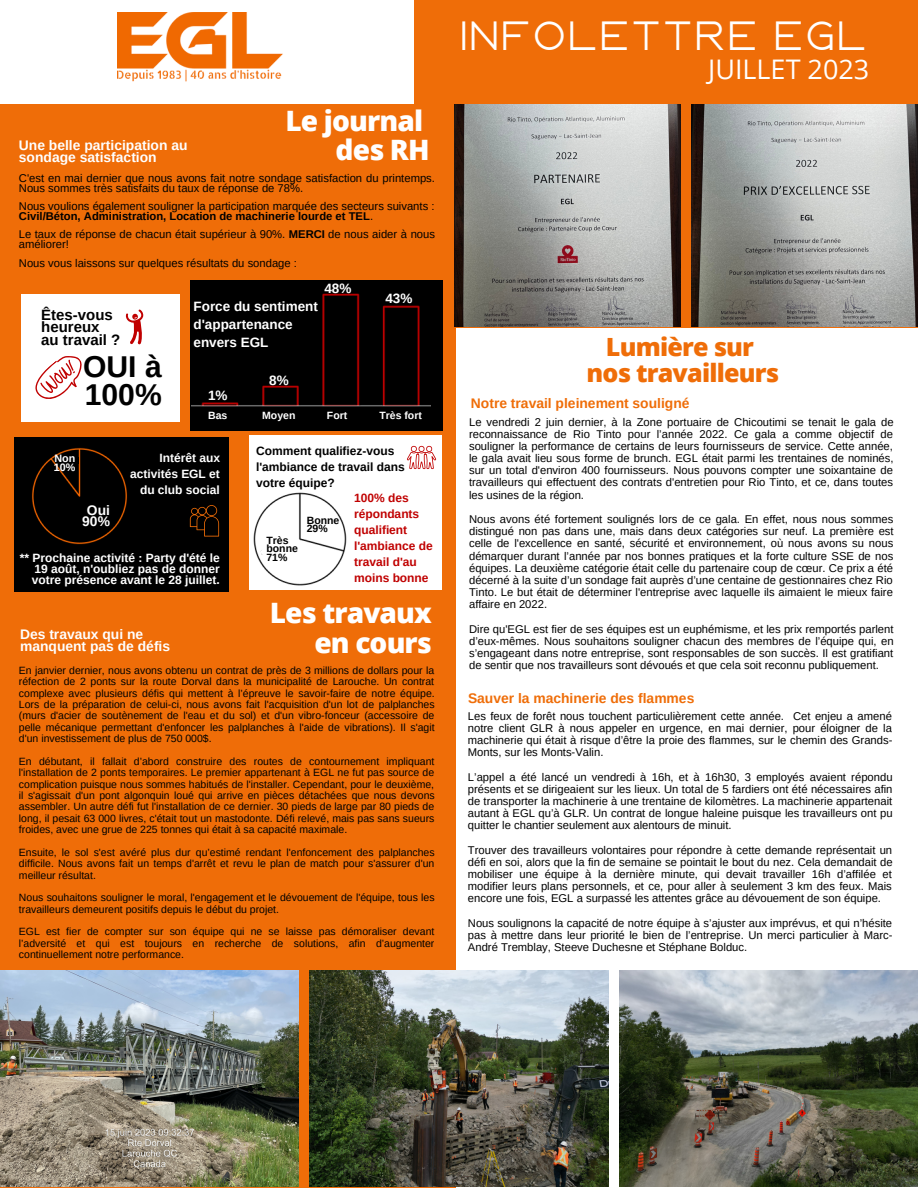
<style>
.page{position:relative;width:918px;height:1188px;background:#fff}
.page>*{position:absolute;margin:0;border:0;box-sizing:border-box;transform-origin:0 0}
.t1{font:800 40.8px "Ablation";color:#fff}
.t2{font:700 30.15px/28.2px "Arimo";color:#000}
.t3{font:800 28.05px "Open Sans";letter-spacing:-.03em;color:#fff}
.t4{font:27px "Open Sans";color:#fff}
.t5{font:800 25.05px "Open Sans";letter-spacing:-.03em;color:#ef6d08}
.t6{font:700 15px/12.3px "Arimo";color:#000}
.t7{font:700 13.8px/11.2px "Arimo";color:#fff}
.t8{font:700 13.8px "Arimo";color:#ef6d08}
.t9{font:700 13.5px "Arimo";color:#fff}
.t10{font:700 12px/16px "Arimo";color:#fff;text-align:right}
.t11{font:700 12px/16px "Arimo";color:#c00000}
.t12{font:700 12px/16px "Arimo";color:#000}
.t13{font:11.25px/12.1px "Arimo";color:#000;text-align:justify}
.t14{font:700 10.8px "Arimo";color:#fff}
.t15{font:10.5px/11.4px "Arimo";color:#000;text-align:justify}
.t16{font:700 10.5px "Arimo";color:#fff}
.t17{font:700 10.5px/8.7px "Arimo";color:#000}
.s1{font-weight:700}
</style>
<div class="page">
<div style="left:0;top:250px;width:456px;height:938px;background:#ef6d08"></div>
<div style="left:0;top:105px;width:918px;height:223px;background:#ef6d08"></div>
<div style="left:414px;top:0;width:504px;height:137px;background:#ef6d08"></div>
<img style="left:0;top:970px;width:298px;height:216px">
<img style="left:309px;top:970px;width:300px;height:216px">
<img style="left:620px;top:970px;width:298px;height:216px">
<img style="left:454px;top:104px;width:227px;height:223px">
<img style="left:692px;top:104px;width:226px;height:223px">
<img style="left:117px;top:13px;width:166px;height:69px">
<div style="left:190px;top:280px;width:252px;height:151px;background:#000"></div>
<img style="left:191px;top:293px;width:240px;height:114px">
<div style="left:384px;top:284px;width:37px;height:20px;background:#000"></div>
<div style="left:262px;top:363px;width:37px;height:20px;background:#000"></div>
<div style="left:204px;top:381px;width:38px;height:20px;background:#000"></div>
<div style="left:22px;top:294px;width:158px;height:127px;background:#fff"></div>
<svg style="left:126px;top:309px;width:18px;height:35px"></svg>
<svg style="left:35px;top:356px;width:47px;height:43px"></svg>
<div style="left:249px;top:436px;width:193px;height:154px;background:#fff"></div>
<img style="left:253px;top:492px;width:94px;height:94px">
<svg style="left:407px;top:446px;width:29px;height:23px"></svg>
<svg style="left:317px;top:512px;width:19px;height:22px"></svg>
<svg style="left:260px;top:537px;width:37px;height:37px"></svg>
<div style="left:14px;top:437px;width:215px;height:154px;background:#000"></div>
<img style="left:32px;top:447px;width:96px;height:98px">
<svg style="left:190px;top:505px;width:29px;height:32px"></svg>
<div style="left:73px;top:514px;width:37px;height:13px;background:#000"></div>
<div style="left:56px;top:457px;width:23px;height:7px;background:#000"></div>
<p class="t3" style="left:286px;top:101px;width:139px">Le journal</p>
<p class="t7" style="left:19px;top:140px;width:170px">Une belle participation au sondage satisfaction</p>
<p class="t3" style="left:336px;top:130px;width:95px">des RH</p>
<p class="t13" style="left:19px;top:174px;width:418px;line-height:9.3px">C'est en mai dernier que nous avons fait notre sondage satisfaction du printemps.<br>Nous sommes très satisfaits du taux de réponse de 78%.</p>
<p class="t13" style="left:19px;top:202px;width:417px;line-height:9.3px">Nous voulions également souligner la participation marquée des secteurs suivants :<br><span class="s1">Civil/Béton, Administration, Location de machinerie lourde et TEL</span>.</p>
<p class="t13" style="left:19px;top:230px;width:418px;line-height:9.3px">Le taux de réponse de chacun était supérieur à 90%. <span class="s1">MERCI</span> de nous aider à nous améliorer!</p>
<p class="t13" style="left:19px;top:257px;width:280px">Nous vous laissons sur quelques résultats du sondage :</p>
<p class="t6" style="left:41px;top:309px;width:73px">Êtes-vous heureux</p>
<p class="t6" style="left:41px;top:333px;width:81px">au travail ?</p>
<p class="t2" style="left:83px;top:353px;width:80px">OUI à<br>100%</p>
<p class="t9" style="left:324px;top:281px;width:29px">48%</p>
<p class="t9" style="left:194px;top:299px;width:126px">Force du sentiment</p>
<p class="t9" style="left:194px;top:317px;width:101px">d'appartenance</p>
<p class="t9" style="left:194px;top:335px;width:76px">envers EGL</p>
<p class="t9" style="left:208px;top:388px;width:21px">1%</p>
<p class="t9" style="left:269px;top:373px;width:21px">8%</p>
<p class="t9" style="left:385px;top:291px;width:29px">43%</p>
<p class="t16" style="left:208px;top:410px;width:21px">Bas</p>
<p class="t16" style="left:262px;top:410px;width:35px">Moyen</p>
<p class="t16" style="left:327px;top:410px;width:22px">Fort</p>
<p class="t16" style="left:379px;top:410px;width:44px">Très fort</p>
<p class="t14" style="left:55px;top:452px;width:22px">Non</p>
<p class="t14" style="left:54px;top:461px;width:23px">10%</p>
<p class="t7" style="left:87px;top:505px;width:25px">Oui</p>
<p class="t7" style="left:82px;top:516px;width:29px">90%</p>
<p class="t10" style="left:130px;top:450px;width:91px">Intérêt aux activités EGL et du club social</p>
<p class="t10" style="left:32px;top:552px;width:189px;line-height:10.9px;text-align:justify;text-indent:-12px">** Prochaine activité : Party d'été le 19 août, n'oubliez pas de donner votre présence avant le 28 juillet.</p>
<p class="t7" style="left:20px;top:629px;width:152px">Des travaux qui ne manquent pas de défis</p>
<p class="t12" style="left:256px;top:442px;width:150px">Comment qualifiez-vous l'ambiance de travail dans votre équipe?</p>
<p class="t11" style="left:354px;top:490px;width:80px">100% des répondants qualifient l'ambiance de travail d'au moins bonne</p>
<p class="t17" style="left:307px;top:516px;width:34px">Bonne</p>
<p class="t17" style="left:307px;top:524px;width:23px">29%</p>
<p class="t17" style="left:266px;top:536px;width:33px">Très bonne</p>
<p class="t17" style="left:266px;top:553px;width:23px">71%</p>
<p class="t3" style="left:270px;top:593px;width:164px">Les travaux</p>
<p class="t3" style="left:314px;top:623px;width:119px">en cours</p>
<p class="t15" style="left:19px;top:664px;width:417px">En janvier dernier, nous avons obtenu un contrat de près de 3 millions de dollars pour la réfection de 2 ponts sur la route Dorval dans la municipalité de Larouche. Un contrat complexe avec plusieurs défis qui mettent à l’épreuve le savoir-faire de notre équipe.<br>Lors de la préparation de celui-ci, nous avons fait l'acquisition d'un lot de palplanches (murs d'acier de soutènement de l'eau et du sol) et d'un vibro-fonceur (accessoire de pelle mécanique permettant d'enfoncer les palplanches à l'aide de vibrations). Il s'agit d'un investissement de plus de 750 000$.</p>
<p class="t15" style="left:19px;top:755px;width:417px">En débutant, il fallait d’abord construire des routes de contournement impliquant l'installation de 2 ponts temporaires. Le premier appartenant à EGL ne fut pas source de complication puisque nous sommes habitués de l'installer. Cependant, pour le deuxième, il s'agissait d'un pont algonquin loué qui arrive en pièces détachées que nous devons assembler. Un autre défi fut l'installation de ce dernier. 30 pieds de large par 80 pieds de long, il pesait 63 000 livres, c'était tout un mastodonte. Défi relevé, mais pas sans sueurs froides, avec une grue de 225 tonnes qui était à sa capacité maximale.</p>
<p class="t15" style="left:19px;top:846px;width:417px">Ensuite, le sol s'est avéré plus dur qu’estimé rendant l'enfoncement des palplanches difficile. Nous avons fait un temps d'arrêt et revu le plan de match pour s'assurer d'un meilleur résultat.</p>
<p class="t15" style="left:19px;top:892px;width:417px">Nous souhaitons souligner le moral, l'engagement et le dévouement de l'équipe, tous les travailleurs demeurent positifs depuis le début du projet.</p>
<p class="t15" style="left:19px;top:926px;width:417px">EGL est fier de compter sur son équipe qui ne se laisse pas démoraliser devant l’adversité et qui est toujours en recherche de solutions, afin d’augmenter continuellement notre performance.</p>
<p class="t1" style="left:459px;top:18px;width:410px">INFOLETTRE EGL</p>
<p class="t4" style="left:708px;top:50px;width:163px">JUILLET 2023</p>
<p class="t5" style="left:606px;top:329px;width:150px">Lumière sur</p>
<p class="t5" style="left:586px;top:355px;width:194px">nos travailleurs</p>
<p class="t8" style="left:471px;top:395px;width:220px">Notre travail pleinement souligné</p>
<p class="t13" style="left:469px;top:416px;width:426px">Le vendredi 2 juin dernier, à la Zone portuaire de Chicoutimi se tenait le gala de reconnaissance de Rio Tinto pour l’année 2022. Ce gala a comme objectif de souligner la performance de certains de leurs fournisseurs de service. Cette année, le gala avait lieu sous forme de brunch. EGL était parmi les trentaines de nominés, sur un total d'environ 400 fournisseurs. Nous pouvons compter une soixantaine de travailleurs qui effectuent des contrats d'entretien pour Rio Tinto, et ce, dans toutes les usines de la région.</p>
<p class="t13" style="left:469px;top:513px;width:426px">Nous avons été fortement soulignés lors de ce gala. En effet, nous nous sommes distingué non pas dans une, mais dans deux catégories sur neuf. La première est celle de l'excellence en santé, sécurité et environnement, où nous avons su nous démarquer durant l’année par nos bonnes pratiques et la forte culture SSE de nos équipes. La deuxième catégorie était celle du partenaire coup de cœur. Ce prix a été décerné à la suite d’un sondage fait auprès d’une centaine de gestionnaires chez Rio Tinto. Le but était de déterminer l'entreprise avec laquelle ils aimaient le mieux faire affaire en 2022.</p>
<p class="t13" style="left:469px;top:623px;width:426px">Dire qu'EGL est fier de ses équipes est un euphémisme, et les prix remportés parlent d’eux-mêmes. Nous souhaitons souligner chacun des membres de l’équipe qui, en s’engageant dans notre entreprise, sont responsables de son succès. Il est gratifiant de sentir que nos travailleurs sont dévoués et que cela soit reconnu publiquement.</p>
<p class="t8" style="left:468px;top:691px;width:228px">Sauver la machinerie des flammes</p>
<p class="t13" style="left:468px;top:710px;width:426px">Les feux de forêt nous touchent particulièrement cette année. Cet enjeu a amené notre client GLR à nous appeler en urgence, en mai dernier, pour éloigner de la machinerie qui était à risque d’être la proie des flammes, sur le chemin des Grands-Monts, sur les Monts-Valin.</p>
<p class="t13" style="left:468px;top:771px;width:426px">L’appel a été lancé un vendredi à 16h, et à 16h30, 3 employés avaient répondu présents et se dirigeaient sur les lieux. Un total de 5 fardiers ont été nécessaires afin de transporter la machinerie à une trentaine de kilomètres. La machinerie appartenait autant à EGL qu’à GLR. Un contrat de longue haleine puisque les travailleurs ont pu quitter le chantier seulement aux alentours de minuit.</p>
<p class="t13" style="left:468px;top:844px;width:426px">Trouver des travailleurs volontaires pour répondre à cette demande représentait un défi en soi, alors que la fin de semaine se pointait le bout du nez. Cela demandait de mobiliser une équipe à la dernière minute, qui devait travailler 16h d’affilée et modifier leurs plans personnels, et ce, pour aller à seulement 3 km des feux. Mais encore une fois, EGL a surpassé les attentes grâce au dévouement de son équipe.</p>
<p class="t13" style="left:468px;top:917px;width:426px">Nous soulignons la capacité de notre équipe à s’ajuster aux imprévus, et qui n’hésite pas à mettre dans leur priorité le bien de l’entreprise. Un merci particulier à Marc-André Tremblay, Steeve Duchesne et Stéphane Bolduc.</p>
</div>
